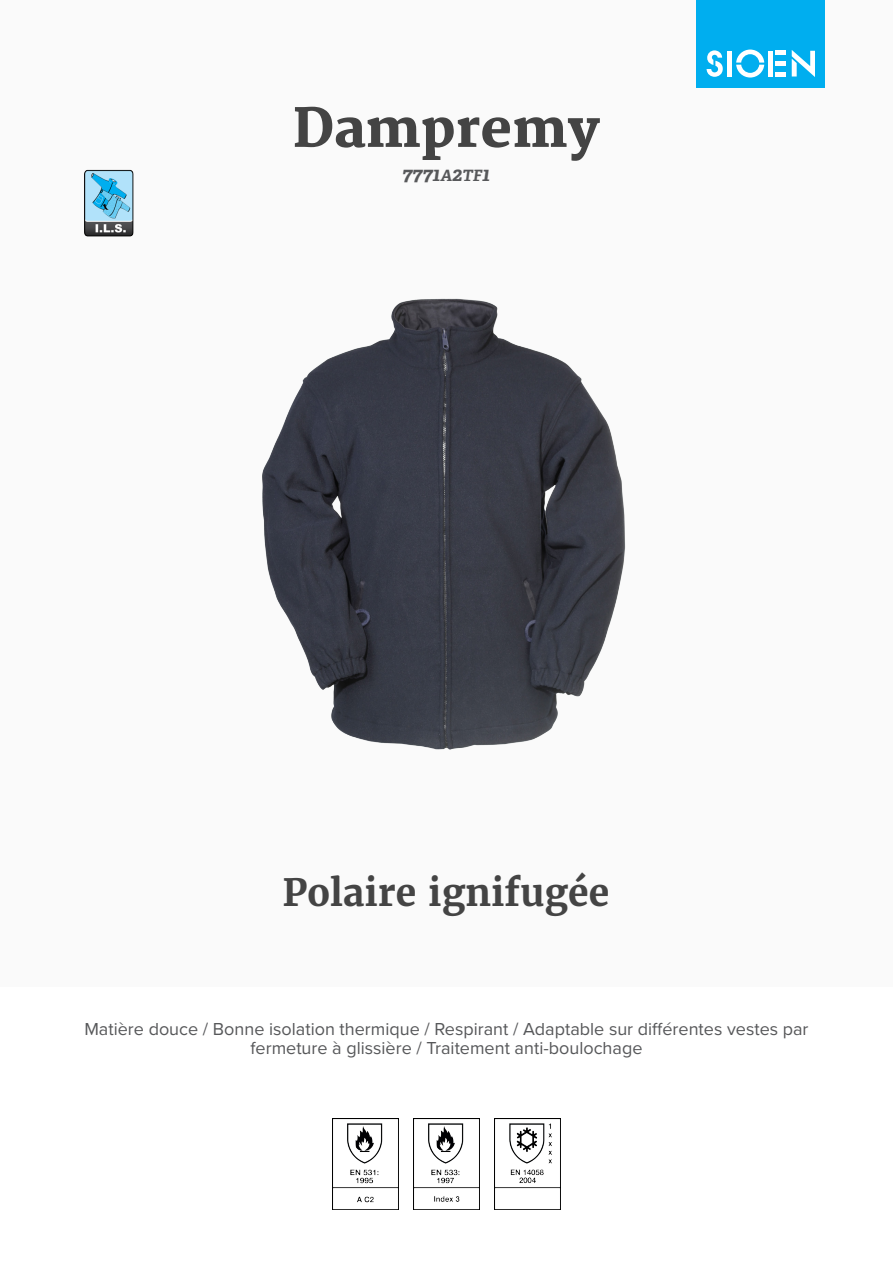
<style>
.page{position:relative;width:893px;height:1263px;background:#fff}
.page>*{position:absolute;margin:0;border:0;box-sizing:border-box;transform-origin:0 0}
.product_name{font:800 52.5px "Merriweather";color:#444}
.product_h2{font:700 37.5px "Merriweather";color:#444}
.product_ref{font:italic 700 19.5px "Adelle PE";color:#57585a}
.product_description{font:18px/19.5px "Proxima Nova";color:#57585a;text-align:center}
.s1{font-size:15.6px}
</style>
<div class="page">
<div style="left:0;top:0;width:893px;height:986px;background:#fafafa"></div>
<div style="left:697px;top:0;width:128px;height:88px;background:#00aeef"></div>
<svg style="left:707px;top:50px;width:16px;height:27px"></svg>
<svg style="left:736px;top:50px;width:28px;height:28px"></svg>
<div style="left:727px;top:51px;width:5px;height:26px;background:#fff"></div>
<div style="left:768px;top:51px;width:5px;height:26px;background:#fff"></div>
<div style="left:775px;top:72px;width:11px;height:5px;background:#fff"></div>
<div style="left:775px;top:61px;width:11px;height:5px;background:#fff"></div>
<hr style="left:775px;top:51px;width:11px;height:4px;background:#fff">
<svg style="left:792px;top:50px;width:23px;height:27px"></svg>
<img style="left:84px;top:169px;width:50px;height:68px">
<img style="left:332px;top:1118px;width:66px;height:92px">
<img style="left:413px;top:1118px;width:67px;height:92px">
<img style="left:494px;top:1118px;width:67px;height:92px">
<img style="left:262px;top:298px;width:364px;height:452px">
<p class="product_name" style="left:293px;top:98px;width:308px">Dampremy</p>
<p class="product_ref" style="left:402px;top:160px;width:89px">7771<span class="s1">A</span>2<span class="s1">TF</span>1</p>
<p class="product_h2" style="left:282px;top:868px;width:328px">Polaire ignifugée</p>
<p class="product_description" style="left:84px;top:1018px;width:726px">Matière douce / Bonne isolation thermique / Respirant / Adaptable sur différentes vestes par fermeture à glissière / Traitement anti-boulochage</p>
</div>
